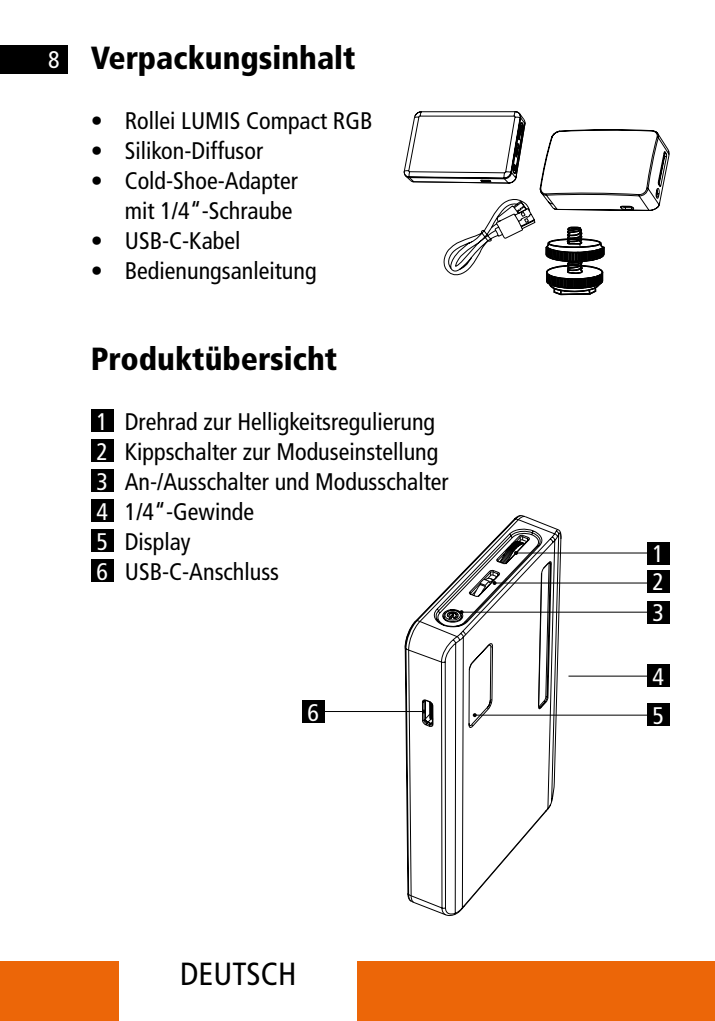
<style>
.page{position:relative;width:715px;height:1021px;background:#fff}
.page>*{position:absolute;margin:0;border:0;box-sizing:border-box;transform-origin:0 0}
.t1{font:900 condensed 32px "Frutiger LT";color:#000}
.t2{font:condensed 32px "Frutiger LT";color:#000}
.t3{font:condensed 24px/30px "Frutiger LT";color:#000;text-align:right}
.t4{font:condensed 24px/30px "Frutiger LT";color:#fff;text-align:justify}
.s1{font-weight:400;font-size:24px;color:#fff}
</style>
<div class="page">
<div style="left:0;top:961px;width:119px;height:59px;background:#ec6608"></div>
<div style="left:357px;top:961px;width:357px;height:59px;background:#ec6608"></div>
<div style="left:0;top:45px;width:68px;height:29px;background:#000"></div>
<div style="left:91px;top:409px;width:22px;height:23px;background:#000"></div>
<div style="left:91px;top:439px;width:22px;height:23px;background:#000"></div>
<div style="left:91px;top:469px;width:22px;height:23px;background:#000"></div>
<div style="left:91px;top:499px;width:22px;height:23px;background:#000"></div>
<div style="left:91px;top:529px;width:22px;height:23px;background:#000"></div>
<div style="left:91px;top:559px;width:22px;height:23px;background:#000"></div>
<svg style="left:404px;top:515px;width:157px;height:401px"></svg>
<hr style="left:568px;top:675px;width:101px;height:1px;background:#000">
<hr style="left:494px;top:582px;width:175px;height:1px;background:#000">
<svg style="left:492px;top:581px;width:4px;height:4px"></svg>
<hr style="left:516px;top:552px;width:153px;height:1px;background:#000">
<svg style="left:514px;top:551px;width:4px;height:4px"></svg>
<hr style="left:474px;top:714px;width:195px;height:1px;background:#000">
<svg style="left:472px;top:713px;width:4px;height:4px"></svg>
<hr style="left:323px;top:710px;width:101px;height:2px;background:#000">
<svg style="left:422px;top:709px;width:4px;height:4px"></svg>
<hr style="left:461px;top:611px;width:208px;height:2px;background:#000">
<svg style="left:459px;top:610px;width:4px;height:4px"></svg>
<div style="left:646px;top:541px;width:23px;height:23px;background:#000"></div>
<div style="left:646px;top:569px;width:23px;height:23px;background:#000"></div>
<div style="left:646px;top:601px;width:23px;height:22px;background:#000"></div>
<div style="left:302px;top:700px;width:22px;height:22px;background:#000"></div>
<div style="left:646px;top:703px;width:23px;height:22px;background:#000"></div>
<div style="left:646px;top:664px;width:23px;height:23px;background:#000"></div>
<svg style="left:403px;top:111px;width:267px;height:184px"></svg>
<h1 class="t1" style="left:48px;top:39px;width:309px"><span class="s1">8</span> Verpackungsinhalt</h1>
<p class="t3" style="left:91px;top:106px;width:283px">• Rollei LUMIS Compact RGB</p>
<p class="t3" style="left:91px;top:136px;width:174px">• Silikon-Diffusor</p>
<p class="t3" style="left:91px;top:166px;width:208px">• Cold-Shoe-Adapter mit 1/4“-Schraube</p>
<p class="t3" style="left:91px;top:226px;width:151px">• USB-C-Kabel</p>
<p class="t3" style="left:91px;top:256px;width:227px">• Bedienungsanleitung</p>
<h1 class="t1" style="left:91px;top:339px;width:248px">Produktübersicht</h1>
<p class="t4" style="left:96px;top:406px;width:13px">1<br>2<br>3<br>4<br>5<br>6</p>
<p class="t3" style="left:125px;top:406px;width:325px;text-align:left">Drehrad zur Helligkeitsregulierung<br>Kippschalter zur Moduseinstellung<br>An-/Ausschalter und Modusschalter<br>1/4“-Gewinde<br>Display<br>USB-C-Anschluss</p>
<p class="t4" style="left:652px;top:540px;width:13px;line-height:28px">1<br>2</p>
<p class="t4" style="left:652px;top:598px;width:13px">3</p>
<p class="t4" style="left:652px;top:661px;width:13px">4</p>
<p class="t4" style="left:307px;top:697px;width:13px">6</p>
<p class="t4" style="left:652px;top:700px;width:13px">5</p>
<h1 class="t2" style="left:180px;top:955px;width:118px">DEUTSCH</h1>
</div>
